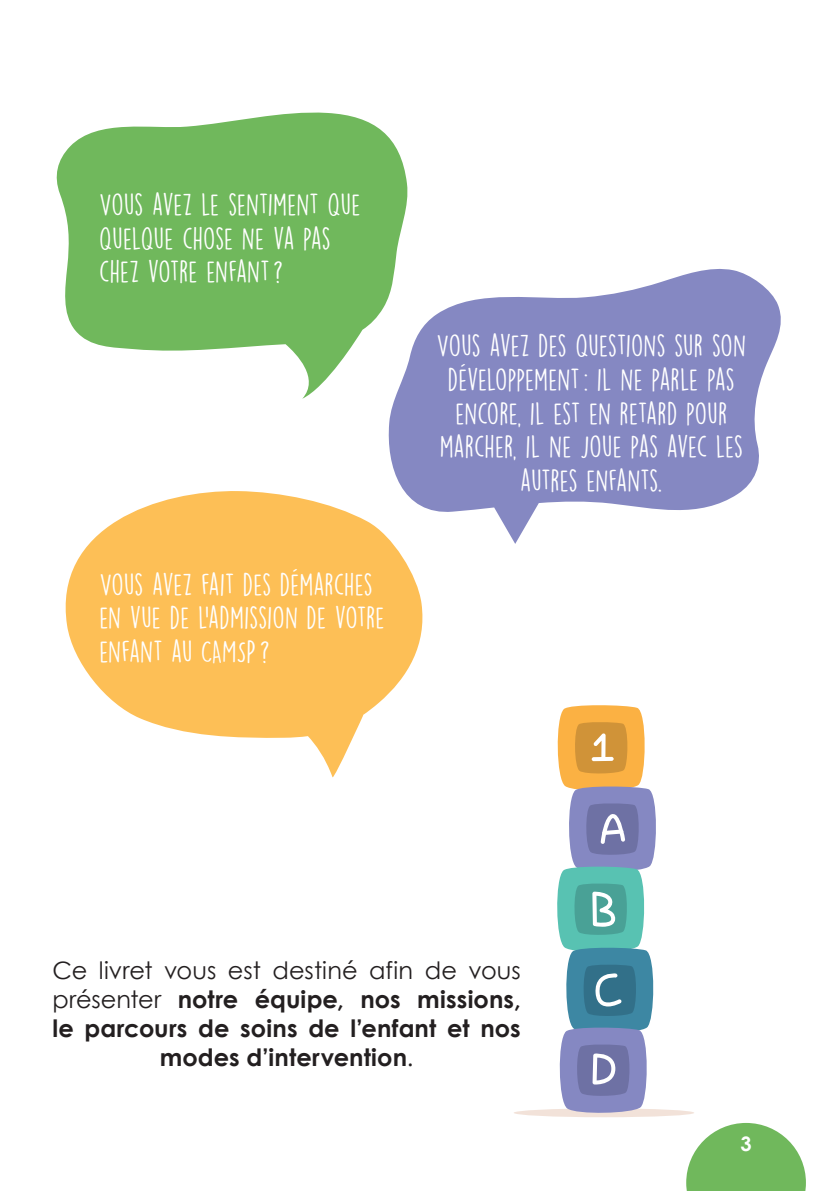
<style>
.page{position:relative;width:840px;height:1191px;background:#fff}
.page>*{position:absolute;margin:0;border:0;box-sizing:border-box;transform-origin:0 0}
.t1{font:28px/33.6px "DK Lemon Yellow Sun";letter-spacing:-.015em;color:#fff}
.t2{font:700 24px/28.8px "Century Gothic";letter-spacing:.005em;color:#231f20;text-align:center}
.t3{font:700 20px "Century Gothic";color:#fff}
.s1{font-weight:400}
</style>
<div class="page">
<svg style="left:686px;top:1123px;width:119px;height:68px"></svg>
<svg style="left:56px;top:112px;width:352px;height:287px;fill:#70b85c"></svg>
<svg style="left:65px;top:491px;width:358px;height:286px;fill:#fdbf56"></svg>
<svg style="left:385px;top:265px;width:396px;height:279px;fill:#8588c2"></svg>
<svg style="left:513px;top:1108px;width:181px;height:9px"></svg>
<svg style="left:554px;top:705px;width:104px;height:410px"></svg>
<p class="t1" style="left:99px;top:188px;width:263px">VOUS AVEZ LE SENTIMENT QUE<br>QUELQUE CHOSE NE VA PAS<br>CHEZ VOTRE ENFANT?</p>
<p class="t1" style="left:99px;top:567px;width:287px">VOUS AVEZ FAIT DES DÉMARCHES<br>EN VUE DE L’ADMISSION DE VOTRE<br>ENFANT AU CAMSP?</p>
<p class="t1" style="left:436px;top:329px;width:311px;text-align:center">VOUS AVEZ DES QUESTIONS SUR SON<br>DÉVELOPPEMENT: IL NE PARLE PAS<br>ENCORE, IL EST EN RETARD POUR<br>MARCHER, IL NE JOUE PAS AVEC LES<br>AUTRES ENFANTS.</p>
<p class="t2" style="left:52px;top:955px;width:469px"><span class="s1">Ce livret vous est destiné afin de vous présenter</span> notre équipe, nos missions, le parcours de soins de l’enfant et nos modes d’intervention<span class="s1">.</span></p>
<p class="t3" style="left:740px;top:1128px;width:13px">3</p>
</div>
